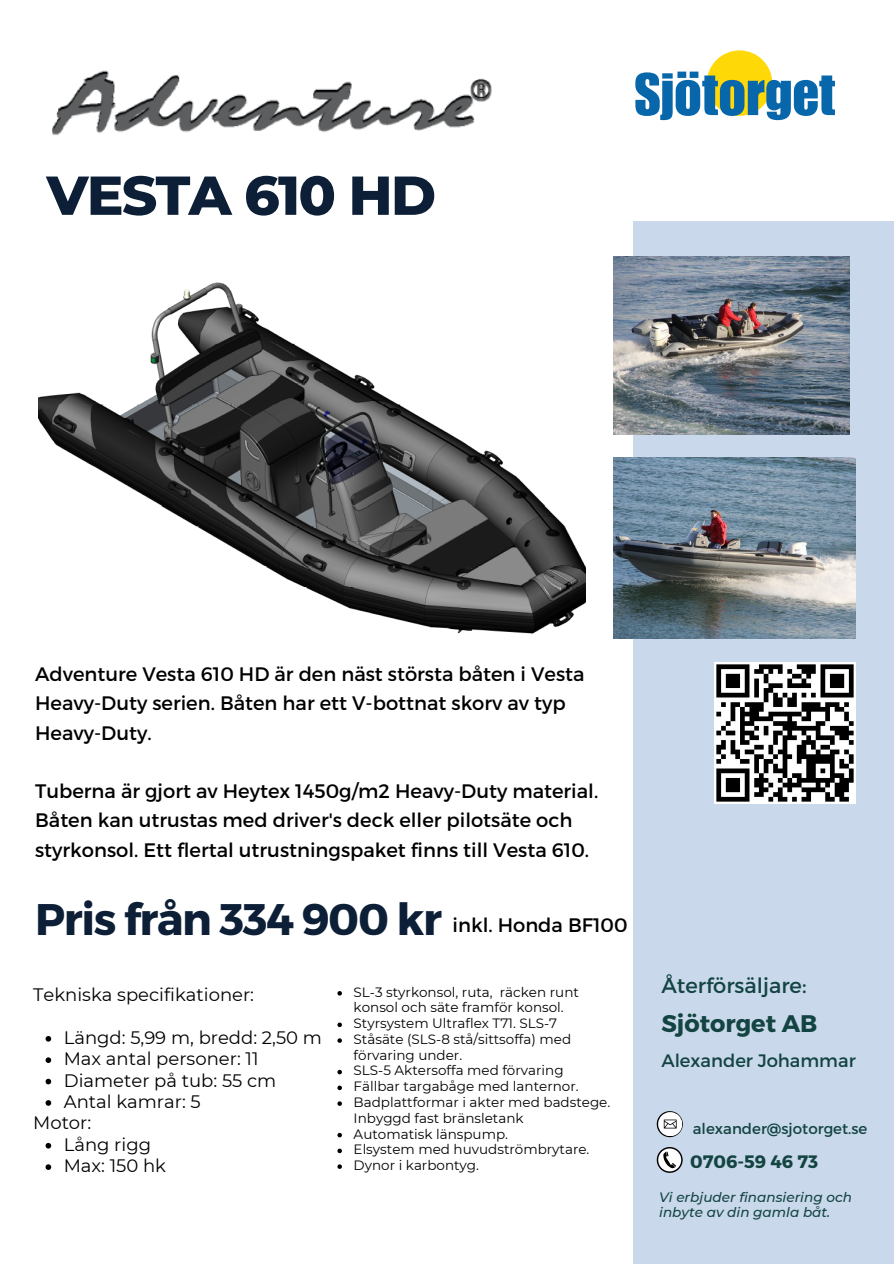
<style>
.page{position:relative;width:894px;height:1264px;background:#fff}
.page>*{position:absolute;margin:0;border:0;box-sizing:border-box;transform-origin:0 0}
.t1{font:58.5px "Impact LT Std";letter-spacing:.005em;color:#0867ab}
.t2{font:800 54.75px "Montserrat";letter-spacing:-.03em;color:#0c1f37}
.t3{font:700 44.25px "Montserrat";letter-spacing:-.03em;color:#0c1f37}
.t4{font:700 24px "Montserrat";color:#134442}
.t5{font:21px "Montserrat";color:#134442}
.t6{font:19.5px/29.2px "Montserrat";color:#000}
.t7{font:18px "Montserrat";color:#000}
.t8{font:18px "Montserrat";color:#134442}
.t9{font:700 18px "Montserrat";color:#134442}
.t10{font:15px "Montserrat";color:#134442}
.t11{font:italic 500 13.65px/14.7px "Montserrat";color:#134442}
.t12{font:13.5px/15.8px "Montserrat";color:#000}
</style>
<div class="page">
<div style="left:633px;top:0;width:260px;height:1263px;background:#c9d8ea"></div>
<img style="left:613px;top:457px;width:242px;height:181px">
<img style="left:613px;top:256px;width:236px;height:178px">
<svg style="left:656px;top:1146px;width:26px;height:26px"></svg>
<div style="left:658px;top:1148px;width:23px;height:23px;background:#fff;border-radius:50%"></div>
<svg style="left:663px;top:1151px;width:13px;height:17px"></svg>
<svg style="left:656px;top:1111px;width:26px;height:25px"></svg>
<div style="left:605px;top:0;width:288px;height:220px;background:#fff"></div>
<img style="left:39px;top:282px;width:546px;height:352px">
<img style="left:714px;top:662px;width:141px;height:141px">
<img style="left:52px;top:70px;width:440px;height:65px">
<svg style="left:46px;top:1036px;width:5px;height:5px"></svg>
<svg style="left:46px;top:1057px;width:5px;height:5px"></svg>
<svg style="left:46px;top:1078px;width:5px;height:6px"></svg>
<svg style="left:46px;top:1100px;width:5px;height:5px"></svg>
<svg style="left:46px;top:1142px;width:5px;height:6px"></svg>
<svg style="left:46px;top:1164px;width:5px;height:5px"></svg>
<svg style="left:337px;top:991px;width:5px;height:4px"></svg>
<svg style="left:337px;top:1022px;width:5px;height:5px"></svg>
<svg style="left:337px;top:1038px;width:5px;height:4px"></svg>
<svg style="left:337px;top:1069px;width:5px;height:5px"></svg>
<svg style="left:337px;top:1085px;width:5px;height:5px"></svg>
<svg style="left:337px;top:1101px;width:5px;height:4px"></svg>
<svg style="left:337px;top:1132px;width:5px;height:5px"></svg>
<svg style="left:337px;top:1148px;width:5px;height:5px"></svg>
<svg style="left:337px;top:1164px;width:5px;height:4px"></svg>
<div style="left:706px;top:50px;width:66px;height:66px;background:#ffd808;border-radius:50%"></div>
<h4 class="t2" style="left:46px;top:162px;width:391px">VESTA 610 HD</h4>
<p class="t1" style="left:634px;top:73px;width:202px">Sjötorget</p>
<p class="t6" style="left:35px;top:658px;width:551px">Adventure Vesta 610 HD är den näst största båten i Vesta<br>Heavy-Duty serien. Båten har ett V-bottnat skorv av typ<br>Heavy-Duty.</p>
<p class="t6" style="left:35px;top:775px;width:564px">Tuberna är gjort av Heytex 1450g/m2 Heavy-Duty material.<br>Båten kan utrustas med driver's deck eller pilotsäte och styrkonsol. Ett flertal utrustningspaket finns till Vesta 610.</p>
<p class="t3" style="left:35px;top:890px;width:408px">Pris från 334 900 kr</p>
<p class="t6" style="left:452px;top:909px;width:176px">inkl. Honda BF100</p>
<p class="t5" style="left:661px;top:971px;width:146px">Återförsäljare:</p>
<p class="t4" style="left:661px;top:1008px;width:157px">Sjötorget AB</p>
<p class="t8" style="left:661px;top:1049px;width:196px">Alexander Johammar</p>
<h5 class="t12" style="left:353px;top:983px;width:227px">SL-3 styrkonsol, ruta, räcken runt konsol och säte framför konsol.</h5>
<h3 class="t12" style="left:353px;top:1015px;width:205px">Styrsystem Ultraflex T71. SLS-7</h3>
<h5 class="t12" style="left:353px;top:1031px;width:219px">Ståsäte (SLS-8 stå/sittsoffa) med förvaring under.</h5>
<p class="t12" style="left:353px;top:1062px;width:211px">SLS-5 Aktersoffa med förvaring</p>
<p class="t12" style="left:353px;top:1078px;width:226px">Fällbar targabåge med lanternor.</p>
<p class="t12" style="left:353px;top:1094px;width:258px">Badplattformar i akter med badstege.<br>Inbyggd fast bränsletank</p>
<p class="t12" style="left:353px;top:1125px;width:156px">Automatisk länspump.</p>
<p class="t12" style="left:353px;top:1141px;width:237px">Elsystem med huvudströmbrytare.</p>
<p class="t12" style="left:353px;top:1157px;width:127px">Dynor i karbontyg.</p>
<p class="t7" style="left:33px;top:983px;width:222px">Tekniska specifikationer:</p>
<p class="t7" style="left:64px;top:1026px;width:259px">Längd: 5,99 m, bredd: 2,50 m</p>
<p class="t7" style="left:64px;top:1047px;width:196px">Max antal personer: 11</p>
<h6 class="t7" style="left:64px;top:1069px;width:214px">Diameter på tub: 55 cm</h6>
<p class="t7" style="left:64px;top:1090px;width:138px">Antal kamrar: 5</p>
<p class="t7" style="left:33px;top:1111px;width:60px">Motor:</p>
<h2 class="t7" style="left:64px;top:1133px;width:89px">Lång rigg</h2>
<h1 class="t7" style="left:64px;top:1154px;width:104px">Max: 150 hk</h1>
<h5 class="t9" style="left:690px;top:1149px;width:129px">0706-59 46 73</h5>
<p class="t10" style="left:692px;top:1119px;width:176px">alexander@sjotorget.se</p>
<p class="t11" style="left:659px;top:1189px;width:194px">Vi erbjuder finansiering och inbyte av din gamla båt.</p>
</div>
